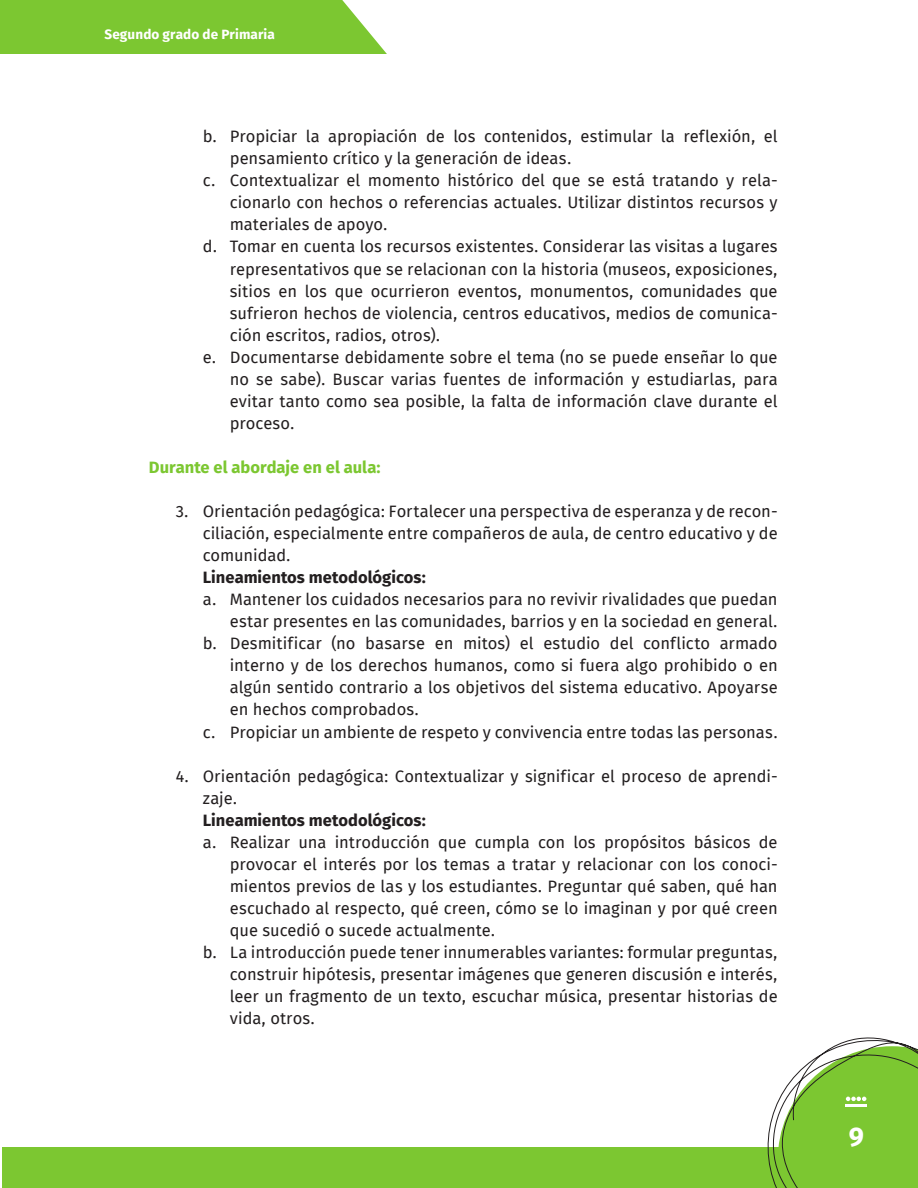
<style>
.page{position:relative;width:918px;height:1188px;background:#fff}
.page>*{position:absolute;margin:0;border:0;box-sizing:border-box;transform-origin:0 0}
.t1{font:700 27px "Fira Sans";color:#fff}
.VIÑETAS_USAR_2{font:16.5px/22px "Fira Sans";color:#231f20;text-align:justify}
.VIÑETAS_USAR_1{font:16.5px/22px "Fira Sans";color:#231f20;text-align:justify}
.Título_4{font:700 16.5px "Fira Sans";color:#231f20}
.Título_3{font:700 16.5px "Fira Sans";color:#7cc731}
.t2{font:700 13.5px "Fira Sans";letter-spacing:.01em;color:#fff}
</style>
<div class="page">
<div style="left:2px;top:1148px;width:916px;height:40px;background:#7cc731"></div>
<div style="left:0;top:0;width:387px;height:54px;background:#7cc731"></div>
<svg style="left:753px;top:1037px;width:165px;height:151px"></svg>
<p class="t2" style="left:104px;top:24px;width:172px">Segundo grado de Primaria</p>
<p class="VIÑETAS_USAR_2" style="left:230px;top:127px;width:549px;text-indent:-27px">b. Propiciar la apropiación de los contenidos, estimular la reflexión, el pensamiento crítico y la generación de ideas.</p>
<p class="VIÑETAS_USAR_2" style="left:230px;top:171px;width:549px;text-indent:-27px">c. Contextualizar el momento histórico del que se está tratando y rela&shy;cionarlo con hechos o referencias actuales. Utilizar distintos recursos y materiales de apoyo.</p>
<p class="VIÑETAS_USAR_2" style="left:230px;top:237px;width:549px;text-indent:-27px">d. Tomar en cuenta los recursos existentes. Considerar las visitas a lugares representativos que se relacionan con la historia (museos, exposiciones, sitios en los que ocurrieron eventos, monumentos, comunidades que sufrieron hechos de violencia, centros educativos, medios de comunica&shy;ción escritos, radios, otros).</p>
<p class="VIÑETAS_USAR_2" style="left:230px;top:347px;width:549px;text-indent:-27px">e. Documentarse debidamente sobre el tema (no se puede enseñar lo que no se sabe). Buscar varias fuentes de información y estudiarlas, para evitar tanto como sea posible, la falta de información clave durante el proceso.</p>
<p class="Título_3" style="left:149px;top:456px;width:233px">Durante el abordaje en el aula:</p>
<p class="VIÑETAS_USAR_1" style="left:203px;top:501px;width:576px;text-indent:-27px">3. Orientación pedagógica: Fortalecer una perspectiva de esperanza y de recon&shy;ciliación, especialmente entre compañeros de aula, de centro educativo y de comunidad.</p>
<p class="Título_4" style="left:203px;top:566px;width:224px">Lineamientos metodológicos:</p>
<p class="VIÑETAS_USAR_2" style="left:203px;top:590px;width:576px;text-align:right">a. Mantener los cuidados necesarios para no revivir rivalidades que puedan estar presentes en las comunidades, barrios y en la sociedad en general.</p>
<p class="VIÑETAS_USAR_2" style="left:230px;top:634px;width:549px;text-indent:-27px">b. Desmitificar (no basarse en mitos) el estudio del conflicto armado interno y de los derechos humanos, como si fuera algo prohibido o en algún sentido contrario a los objetivos del sistema educativo. Apoyarse en hechos comprobados.</p>
<p class="VIÑETAS_USAR_2" style="left:203px;top:722px;width:576px">c. Propiciar un ambiente de respeto y convivencia entre todas las personas.</p>
<p class="VIÑETAS_USAR_1" style="left:203px;top:766px;width:576px;text-indent:-27px">4. Orientación pedagógica: Contextualizar y significar el proceso de aprendi&shy;zaje.</p>
<p class="Título_4" style="left:203px;top:808px;width:224px">Lineamientos metodológicos:</p>
<p class="VIÑETAS_USAR_2" style="left:230px;top:832px;width:549px;text-indent:-27px">a. Realizar una introducción que cumpla con los propósitos básicos de provocar el interés por los temas a tratar y relacionar con los conoci&shy;mientos previos de las y los estudiantes. Preguntar qué saben, qué han escuchado al respecto, qué creen, cómo se lo imaginan y por qué creen que sucedió o sucede actualmente.</p>
<p class="VIÑETAS_USAR_2" style="left:230px;top:942px;width:549px;text-indent:-27px">b. La introducción puede tener innumerables variantes: formular preguntas, construir hipótesis, presentar imágenes que generen discusión e interés, leer un fragmento de un texto, escuchar música, presentar historias de vida, otros.</p>
<h1 class="t1" style="left:849px;top:1117px;width:17px">9</h1>
</div>
